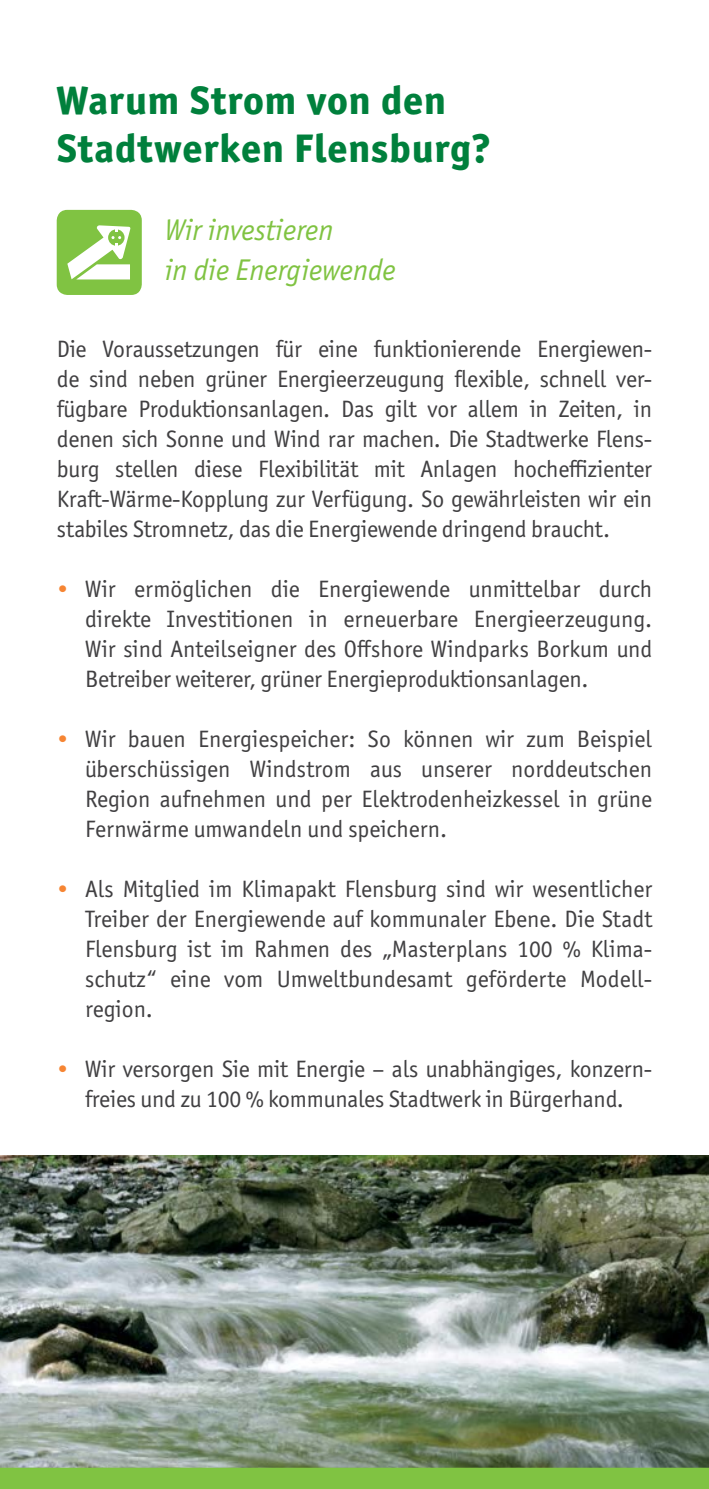
<style>
.page{position:relative;width:709px;height:1489px;background:#fff}
.page>*{position:absolute;margin:0;border:0;box-sizing:border-box;transform-origin:0 0}
.t1{font:800 40px/48px "Officina Sans ITC Pro";letter-spacing:.02em;color:#00803c}
.t2{font:italic 30px/40px "Officina Sans ITC Pro";color:#80c342}
.t3{font:23.75px/30px "Officina Sans ITC Pro";letter-spacing:-.01em;color:#414042;text-align:justify}
.s1{color:#f68533}
</style>
<div class="page">
<img style="left:0;top:1155px;width:708px;height:312px">
<div style="left:57px;top:210px;width:85px;height:85px;background:#80c342;border-radius:11px"></div>
<svg style="left:67px;top:225px;width:63px;height:54px"></svg>
<div style="left:0;top:1467px;width:709px;height:21px;background:#80c342"></div>
<h1 class="t1" style="left:57px;top:76px;width:436px">Warum Strom von den<br>Stadtwerken Flensburg?</h1>
<p class="t2" style="left:165px;top:210px;width:232px">Wir investieren<br>in die Energiewende</p>
<p class="t3" style="left:57px;top:334px;width:597px">Die Voraussetzungen für eine funktionierende Energiewen&shy;de sind neben grüner Energieerzeugung flexible, schnell ver&shy;fügbare Produktionsanlagen. Das gilt vor allem in Zeiten, in denen sich Sonne und Wind rar machen. Die Stadtwerke Flens&shy;burg stellen diese Flexibilität mit Anlagen hocheffizienter Kraft-Wärme-Kopplung zur Verfügung. So gewährleisten wir ein stabiles Stromnetz, das die Energiewende dringend braucht.</p>
<p class="t3" style="left:85px;top:574px;width:568px;text-indent:-28px"><span class="s1">•</span> Wir ermöglichen die Energiewende unmittelbar durch direkte Investitionen in erneuerbare Energieerzeugung.<br>Wir sind Anteilseigner des Offshore Windparks Borkum und Betreiber weiterer, grüner Energieproduktionsanlagen.</p>
<p class="t3" style="left:85px;top:723px;width:568px;text-indent:-28px"><span class="s1">•</span> Wir bauen Energiespeicher: So können wir zum Beispiel überschüssigen Windstrom aus unserer norddeutschen Region aufnehmen und per Elektrodenheizkessel in grüne Fernwärme umwandeln und speichern.</p>
<p class="t3" style="left:85px;top:873px;width:568px;text-indent:-28px"><span class="s1">•</span> Als Mitglied im Klimapakt Flensburg sind wir wesentlicher Treiber der Energiewende auf kommunaler Ebene. Die Stadt Flensburg ist im Rahmen des „Masterplans 100 % Klima&shy;schutz“ eine vom Umweltbundesamt geförderte Modell&shy;region.</p>
<p class="t3" style="left:57px;top:1053px;width:597px;text-align:center"><span class="s1">•</span> Wir versorgen Sie mit Energie – als unabhängiges, konzern&shy;freies und zu 100 % kommunales Stadtwerk in Bürgerhand.</p>
</div>
